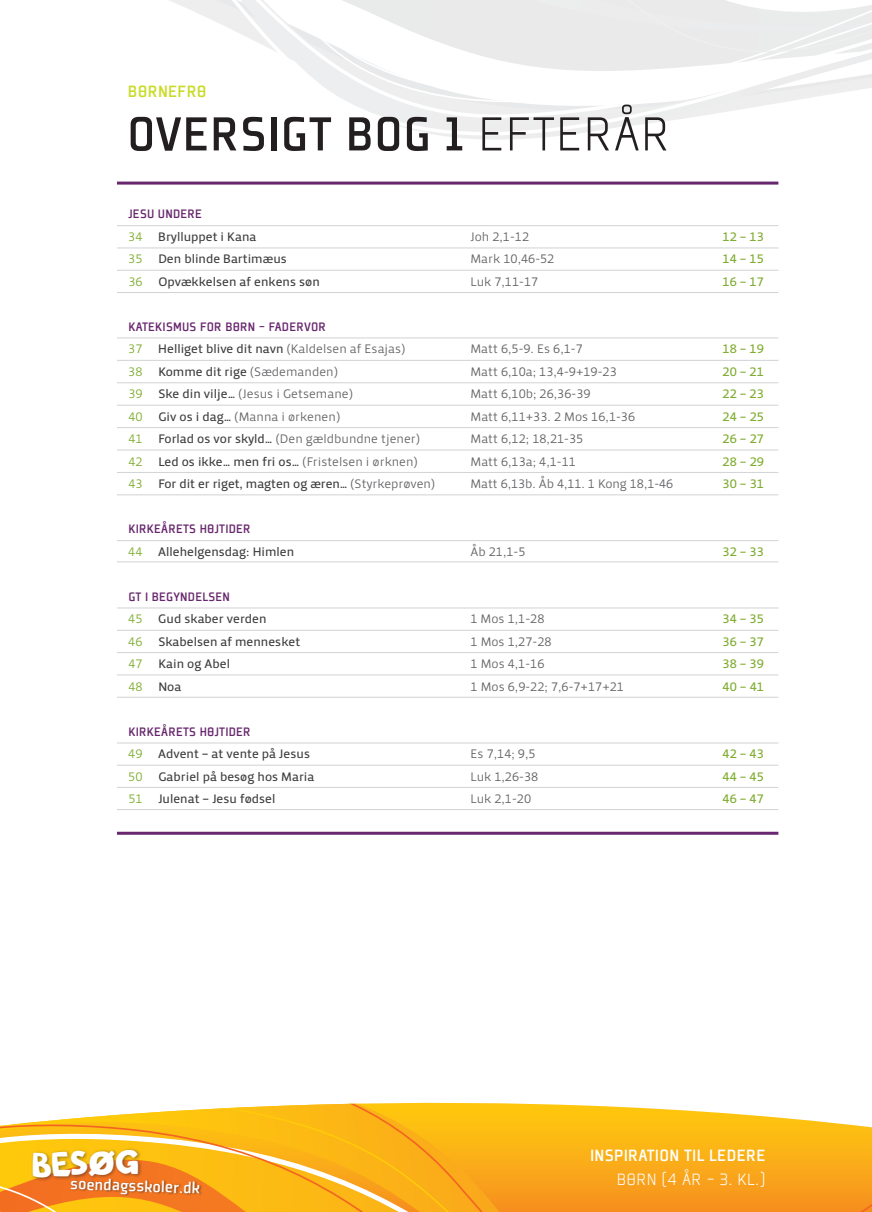
<style>
.page{position:relative;width:872px;height:1212px;background:#fff}
.page>*{position:absolute;margin:0;border:0;box-sizing:border-box;transform-origin:0 0}
.t1{font:500 52.5px "Plexes Pro";letter-spacing:.015em;color:#231f20}
.t2{font:32.1px "Comic SCF";color:#fff}
.t3{font:500 18px "Plexes Pro";letter-spacing:.015em;color:#fff}
.t4{font:300 18px "Plexes Pro";letter-spacing:.015em;color:#fff}
.t5{font:500 18px "Plexes Pro";letter-spacing:.015em;color:#cadb2a}
.t6{font:500 17.4px "Plexes Pro";color:#fff}
.t7{font:500 13.5px "Plexes Pro";letter-spacing:.015em;color:#67266d}
.t8{font:12.75px "Priva One Pro";color:#636366}
.t9{font:12.75px "Priva Two Pro";color:#3e3e3f}
.t10{font:12.75px "Priva Two Pro";color:#80ad32}
.s1{font-weight:300}
.s2{font-family:"Priva One Pro";color:#80ad32}
.s3{font-family:"Priva One Pro";color:#636366}
.s4{color:#80ad32}
.s5{font-family:"Priva Two Pro";color:#3e3e3f}
</style>
<div class="page">
<svg style="left:117px;top:292px;width:662px;height:136px"></svg>
<svg style="left:117px;top:56px;width:755px;height:215px"></svg>
<svg style="left:169px;top:0;width:703px;height:56px;fill:#eaebeb"></svg>
<svg style="left:116px;top:1102px;width:631px;height:13px;fill:#fec613"></svg>
<svg style="left:0;top:1115px;width:872px;height:97px;background:#fab120"></svg>
<div style="left:70px;top:1178px;width:132px;height:19px;background:#231f20;opacity:.5"></div>
<div style="left:31px;top:1147px;width:111px;height:35px;background:#231f20;opacity:.5"></div>
<hr style="left:117px;top:182px;width:661px;height:3px;background:#67266d">
<hr style="left:117px;top:832px;width:661px;height:3px;background:#67266d">
<hr style="left:117px;top:248px;width:661px;height:1px;background:#d1d2d4">
<hr style="left:117px;top:270px;width:661px;height:1px;background:#d1d2d4">
<hr style="left:117px;top:292px;width:661px;height:1px;background:#d1d2d4">
<hr style="left:117px;top:338px;width:661px;height:1px;background:#d1d2d4">
<hr style="left:117px;top:360px;width:661px;height:1px;background:#d1d2d4">
<hr style="left:117px;top:382px;width:661px;height:1px;background:#d1d2d4">
<hr style="left:117px;top:405px;width:661px;height:1px;background:#d1d2d4">
<hr style="left:117px;top:427px;width:661px;height:1px;background:#d1d2d4">
<hr style="left:117px;top:450px;width:661px;height:1px;background:#d1d2d4">
<hr style="left:117px;top:472px;width:661px;height:1px;background:#d1d2d4">
<hr style="left:117px;top:495px;width:661px;height:1px;background:#d1d2d4">
<hr style="left:117px;top:540px;width:661px;height:1px;background:#d1d2d4">
<hr style="left:117px;top:562px;width:661px;height:1px;background:#d1d2d4">
<hr style="left:117px;top:608px;width:661px;height:1px;background:#d1d2d4">
<hr style="left:117px;top:630px;width:661px;height:1px;background:#d1d2d4">
<hr style="left:117px;top:652px;width:661px;height:1px;background:#d1d2d4">
<hr style="left:117px;top:675px;width:661px;height:1px;background:#d1d2d4">
<hr style="left:117px;top:697px;width:661px;height:1px;background:#d1d2d4">
<hr style="left:117px;top:743px;width:661px;height:1px;background:#d1d2d4">
<hr style="left:117px;top:765px;width:661px;height:1px;background:#d1d2d4">
<hr style="left:117px;top:787px;width:661px;height:1px;background:#d1d2d4">
<hr style="left:117px;top:809px;width:661px;height:1px;background:#d1d2d4">
<hr style="left:117px;top:225px;width:661px;height:1px;background:#d1d2d4">
<h3 class="t5" style="left:128px;top:80px;width:78px">BØRNEFRØ</h3>
<h1 class="t1" style="left:127px;top:102px;width:544px">OVERSIGT BOG 1 <span class="s1">EFTERÅR</span></h1>
<p class="t7" style="left:128px;top:206px;width:46px">JESU UNDERE</p>
<p class="t9" style="left:128px;top:228px;width:130px"><span class="s2">34</span> Brylluppet i Kana</p>
<p class="t8" style="left:470px;top:228px;width:60px">Joh 2,1-12</p>
<p class="t10" style="left:722px;top:228px;width:43px">12 – 13</p>
<p class="t9" style="left:128px;top:251px;width:160px"><span class="s2">35</span> Den blinde Bartimæus</p>
<p class="t8" style="left:470px;top:251px;width:85px">Mark 10,46-52</p>
<p class="t10" style="left:722px;top:251px;width:43px">14 – 15</p>
<p class="t9" style="left:128px;top:273px;width:193px"><span class="s2">36</span> Opvækkelsen af enkens søn</p>
<p class="t8" style="left:470px;top:273px;width:69px">Luk 7,11-17</p>
<p class="t10" style="left:722px;top:273px;width:43px">16 – 17</p>
<p class="t7" style="left:128px;top:318px;width:199px">KATEKISMUS FOR BØRN - FADERVOR</p>
<p class="t9" style="left:128px;top:341px;width:278px"><span class="s2">37</span> Helliget blive dit navn <span class="s3">(Kaldelsen af Esajas)</span></p>
<p class="t8" style="left:470px;top:341px;width:114px">Matt 6,5-9. Es 6,1-7</p>
<p class="t10" style="left:722px;top:341px;width:43px">18 – 19</p>
<p class="t9" style="left:128px;top:363px;width:211px"><span class="s2">38</span> Komme dit rige <span class="s3">(Sædemanden)</span></p>
<p class="t8" style="left:470px;top:363px;width:148px">Matt 6,10a; 13,4-9+19-23</p>
<p class="t10" style="left:722px;top:363px;width:43px">20 – 21</p>
<p class="t8" style="left:128px;top:386px;width:226px"><span class="s4">39</span> <span class="s5">Ske din vilje…</span> (Jesus i Getsemane)</p>
<p class="t8" style="left:470px;top:386px;width:122px">Matt 6,10b; 26,36-39</p>
<p class="t10" style="left:722px;top:386px;width:43px">22 – 23</p>
<p class="t8" style="left:128px;top:408px;width:213px"><span class="s4">40</span> <span class="s5">Giv os i dag…</span> (Manna i ørkenen)</p>
<p class="t8" style="left:470px;top:408px;width:166px">Matt 6,11+33. 2 Mos 16,1-36</p>
<p class="t10" style="left:722px;top:408px;width:43px">24 – 25</p>
<p class="t8" style="left:128px;top:431px;width:293px"><span class="s4">41</span> <span class="s5">Forlad os vor skyld…</span> (Den gældbundne tjener)</p>
<p class="t8" style="left:470px;top:431px;width:114px">Matt 6,12; 18,21-35</p>
<p class="t10" style="left:722px;top:431px;width:43px">26 – 27</p>
<p class="t9" style="left:128px;top:453px;width:291px"><span class="s2">42</span> Led os ikke… men fri os… <span class="s3">(Fristelsen i ørknen)</span></p>
<p class="t8" style="left:470px;top:453px;width:107px">Matt 6,13a; 4,1-11</p>
<p class="t10" style="left:722px;top:453px;width:43px">28 – 29</p>
<p class="t9" style="left:128px;top:476px;width:308px"><span class="s2">43</span> For dit er riget, magten og æren… <span class="s3">(Styrkeprøven)</span></p>
<p class="t8" style="left:470px;top:476px;width:204px">Matt 6,13b. Åb 4,11. 1 Kong 18,1-46</p>
<p class="t10" style="left:722px;top:476px;width:43px">30 – 31</p>
<p class="t7" style="left:128px;top:521px;width:48px">KIRKEÅRETS</p>
<p class="t7" style="left:200px;top:521px;width:37px">HØJTIDER</p>
<p class="t9" style="left:128px;top:543px;width:167px"><span class="s2">44</span> Allehelgensdag: Himlen</p>
<p class="t8" style="left:470px;top:543px;width:57px">Åb 21,1-5</p>
<p class="t10" style="left:722px;top:543px;width:43px">32 – 33</p>
<p class="t7" style="left:128px;top:588px;width:60px">GT I BEGYNDELSEN</p>
<p class="t9" style="left:128px;top:611px;width:140px"><span class="s2">45</span> Gud skaber verden</p>
<p class="t8" style="left:470px;top:611px;width:76px">1 Mos 1,1-28</p>
<p class="t10" style="left:722px;top:611px;width:43px">34 – 35</p>
<p class="t9" style="left:128px;top:633px;width:173px"><span class="s2">46</span> Skabelsen af mennesket</p>
<p class="t8" style="left:470px;top:633px;width:83px">1 Mos 1,27-28</p>
<p class="t10" style="left:722px;top:633px;width:43px">36 – 37</p>
<p class="t9" style="left:128px;top:656px;width:103px"><span class="s2">47</span> Kain og Abel</p>
<p class="t8" style="left:470px;top:656px;width:76px">1 Mos 4,1-16</p>
<p class="t10" style="left:722px;top:656px;width:43px">38 – 39</p>
<p class="t9" style="left:128px;top:678px;width:54px"><span class="s2">48</span> Noa</p>
<p class="t8" style="left:470px;top:678px;width:155px">1 Mos 6,9-22; 7,6-7+17+21</p>
<p class="t10" style="left:722px;top:678px;width:43px">40 – 41</p>
<p class="t7" style="left:128px;top:723px;width:48px">KIRKEÅRETS</p>
<p class="t7" style="left:200px;top:723px;width:37px">HØJTIDER</p>
<p class="t9" style="left:128px;top:746px;width:183px"><span class="s2">49</span> Advent – at vente på Jesus</p>
<p class="t8" style="left:470px;top:746px;width:67px">Es 7,14; 9,5</p>
<p class="t10" style="left:722px;top:746px;width:43px">42 – 43</p>
<p class="t9" style="left:128px;top:768px;width:188px"><span class="s2">50</span> Gabriel på besøg hos Maria</p>
<p class="t8" style="left:470px;top:768px;width:69px">Luk 1,26-38</p>
<p class="t10" style="left:722px;top:768px;width:43px">44 – 45</p>
<p class="t9" style="left:128px;top:791px;width:149px"><span class="s2">51</span> Julenat – Jesu fødsel</p>
<p class="t8" style="left:470px;top:791px;width:62px">Luk 2,1-20</p>
<p class="t10" style="left:722px;top:791px;width:43px">46 – 47</p>
<h2 class="t2" style="left:30px;top:1145px;width:110px;rotate:-2deg">besøg</h2>
<h3 class="t3" style="left:590px;top:1144px;width:177px">INSPIRATION TIL LEDERE</h3>
<h3 class="t4" style="left:616px;top:1167px;width:150px">BØRN (4 ÅR - 3. KL.)</h3>
<h3 class="t6" style="left:71px;top:1173px;width:131px;rotate:2deg">SOENDAGSSKOLER.DK</h3>
</div>
